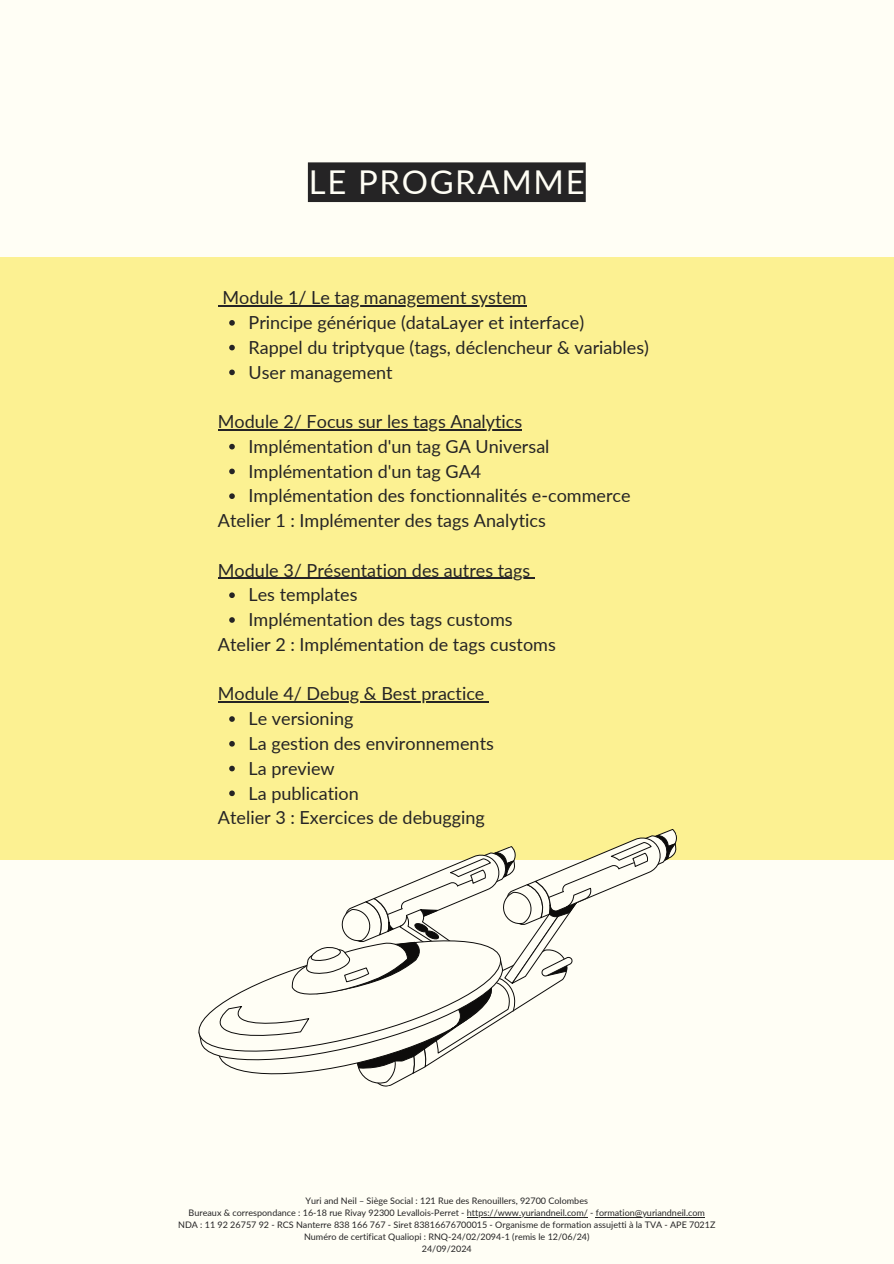
<style>
.page{position:relative;width:894px;height:1264px;background:#fff}
.page>*{position:absolute;margin:0;border:0;box-sizing:border-box;transform-origin:0 0}
.t1{font:32.85px "Lato";letter-spacing:.05em;color:#fffef5}
.t2{font:18px/24.8px "Lato";color:#252425}
.t3{font:9px/12px "Lato";color:#252425;text-align:center}
</style>
<div class="page">
<div style="left:0;top:0;width:893px;height:1263px;background:#fffef5"></div>
<div style="left:0;top:257px;width:893px;height:602px;background:#fcf192"></div>
<hr style="left:222px;top:305px;width:304px;height:1px;background:#252425">
<svg style="left:229px;top:320px;width:6px;height:5px"></svg>
<svg style="left:229px;top:345px;width:6px;height:5px"></svg>
<svg style="left:229px;top:369px;width:6px;height:6px"></svg>
<hr style="left:218px;top:429px;width:65px;height:1px;background:#252425">
<hr style="left:283px;top:429px;width:239px;height:1px;background:#252425">
<svg style="left:229px;top:444px;width:6px;height:5px"></svg>
<svg style="left:229px;top:468px;width:6px;height:6px"></svg>
<svg style="left:229px;top:493px;width:6px;height:6px"></svg>
<hr style="left:218px;top:577px;width:312px;height:2px;background:#252425">
<svg style="left:229px;top:592px;width:6px;height:6px"></svg>
<svg style="left:229px;top:617px;width:6px;height:5px"></svg>
<hr style="left:218px;top:701px;width:266px;height:1px;background:#252425">
<svg style="left:229px;top:716px;width:6px;height:5px"></svg>
<svg style="left:229px;top:741px;width:6px;height:5px"></svg>
<svg style="left:229px;top:765px;width:6px;height:6px"></svg>
<svg style="left:229px;top:790px;width:6px;height:6px"></svg>
<hr style="left:467px;top:1217px;width:120px;height:1px;background:#252425">
<hr style="left:595px;top:1217px;width:109px;height:1px;background:#252425">
<svg style="left:208px;top:829px;width:473px;height:258px"></svg>
<div style="left:308px;top:162px;width:277px;height:40px;background:#252425"></div>
<p class="t1" style="left:309px;top:162px;width:277px">LE PROGRAMME</p>
<h2 class="t2" style="left:248px;top:285px;width:337px;text-indent:-26px">Module 1/ Le tag management system<br>Principe générique (dataLayer et interface)</h2>
<p class="t2" style="left:248px;top:334px;width:402px">Rappel du triptyque (tags, déclencheur &amp; variables)</p>
<p class="t2" style="left:248px;top:359px;width:146px">User management</p>
<p class="t2" style="left:218px;top:409px;width:306px">Module 2/ Focus sur les tags Analytics</p>
<h2 class="t2" style="left:248px;top:433px;width:302px">Implémentation d'un tag GA Universal</h2>
<p class="t2" style="left:248px;top:458px;width:234px">Implémentation d'un tag GA4</p>
<p class="t2" style="left:248px;top:483px;width:383px">Implémentation des fonctionnalités e-commerce</p>
<p class="t2" style="left:218px;top:508px;width:329px">Atelier 1 : Implémenter des tags Analytics</p>
<h2 class="t2" style="left:218px;top:557px;width:314px">Module 3/ Présentation des autres tags</h2>
<h2 class="t2" style="left:248px;top:582px;width:110px">Les templates</h2>
<p class="t2" style="left:248px;top:607px;width:265px">Implémentation des tags customs</p>
<p class="t2" style="left:218px;top:631px;width:339px">Atelier 2 : Implémentation de tags customs</p>
<h2 class="t2" style="left:218px;top:681px;width:268px">Module 4/ Debug &amp; Best practice</h2>
<h2 class="t2" style="left:248px;top:706px;width:106px">Le versioning</h2>
<p class="t2" style="left:248px;top:730px;width:247px">La gestion des environnements</p>
<p class="t2" style="left:248px;top:755px;width:88px">La preview</p>
<p class="t2" style="left:248px;top:780px;width:112px">La publication</p>
<p class="t2" style="left:218px;top:805px;width:268px">Atelier 3 : Exercices de debugging</p>
<h2 class="t3" style="left:305px;top:1194px;width:284px">Yuri and Neil – Siège Social : 121 Rue des Renouillers, 92700 Colombes</h2>
<p class="t3" style="left:188px;top:1206px;width:517px">Bureaux &amp; correspondance : 16-18 rue Rivay 92300 Levallois-Perret - https://www.yuriandneil.com/ - formation@yuriandneil.com</p>
<p class="t3" style="left:178px;top:1218px;width:538px">NDA : 11 92 26757 92 - RCS Nanterre 838 166 767 - Siret 83816676700015 - Organisme de formation assujetti à la TVA - APE 7021Z<br>Numéro de certificat Qualiopi : RNQ-24/02/2094-1 (remis le 12/06/24)<br>24/09/2024</p>
</div>
